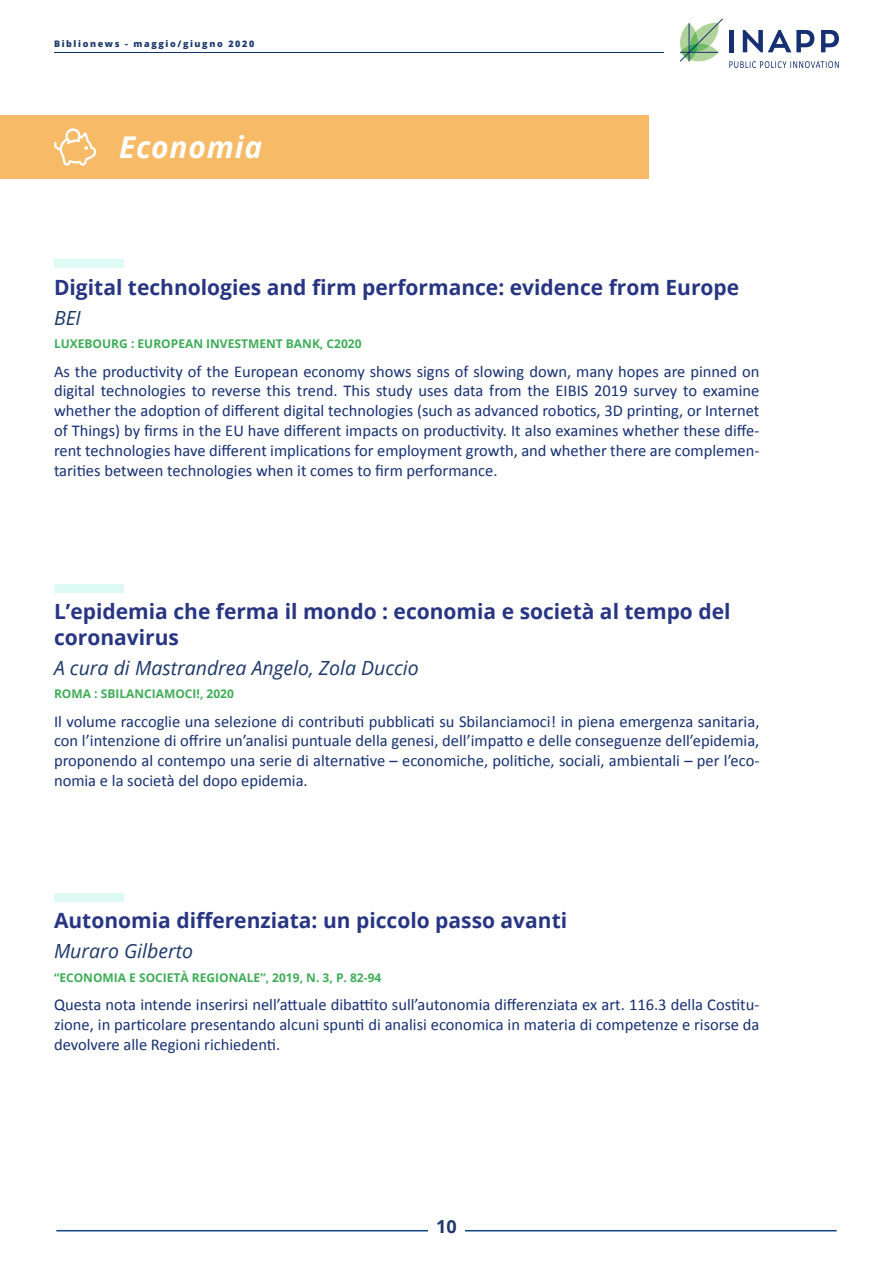
<style>
.page{position:relative;width:893px;height:1263px;background:#fff}
.page>*{position:absolute;margin:0;border:0;box-sizing:border-box;transform-origin:0 0}
.t1{font:italic 700 30px "Open Sans";letter-spacing:.025em;color:#fff}
.t2{font:700 21px/25.2px "Open Sans";color:#283583}
.t3{font:italic 19.5px "Open Sans";color:#1d3869}
.t4{font:700 18px "Open Sans";color:#1d3869}
.t5{font:16.5px/19.8px "Calibri";color:#163072;text-align:justify}
.t6{font:700 12px "Open Sans";color:#3fad58}
.t7{font:800 9px "Open Sans";letter-spacing:.18em;color:#1c396a}
</style>
<div class="page">
<hr style="left:56px;top:1230px;width:372px;height:1px;background:#104583">
<hr style="left:465px;top:1230px;width:372px;height:1px;background:#104583">
<svg style="left:680px;top:18px;width:43px;height:44px"></svg>
<hr style="left:680px;top:52px;width:38px;height:1px;background:#163072">
<hr style="left:689px;top:23px;width:1px;height:38px;background:#163072">
<svg style="left:729px;top:61px;width:110px;height:7px"></svg>
<div style="left:729px;top:30px;width:5px;height:22px;background:#163072"></div>
<svg style="left:821px;top:30px;width:18px;height:22px"></svg>
<svg style="left:743px;top:30px;width:71px;height:22px"></svg>
<hr style="left:54px;top:52px;width:609px;height:1px;background:#163072">
<div style="left:54px;top:259px;width:69px;height:9px;background:#defaf5"></div>
<div style="left:54px;top:584px;width:69px;height:9px;background:#defaf5"></div>
<div style="left:54px;top:893px;width:69px;height:8px;background:#defaf5"></div>
<div style="left:0;top:115px;width:649px;height:64px;background:#f7ba66"></div>
<svg style="left:54px;top:128px;width:42px;height:38px"></svg>
<p class="t7" style="left:54px;top:37px;width:202px">Biblionews - maggio/giugno 2020</p>
<h1 class="t1" style="left:119px;top:126px;width:145px">Economia</h1>
<p class="t2" style="left:54px;top:274px;width:687px">Digital technologies and firm performance: evidence from Europe</p>
<p class="t3" style="left:54px;top:304px;width:28px">BEI</p>
<p class="t6" style="left:54px;top:335px;width:309px">LUXEBOURG : EUROPEAN INVESTMENT BANK, C2020</p>
<p class="t5" style="left:54px;top:361px;width:707px">As the productivity of the European economy shows signs of slowing down, many hopes are pinned on digital technologies to reverse this trend. This study uses data from the EIBIS 2019 survey to examine whether the adoption of different digital technologies (such as advanced robotics, 3D printing, or Internet of Things) by firms in the EU have different impacts on productivity. It also examines whether these diffe&shy;rent technologies have different implications for employment growth, and whether there are complemen&shy;tarities between technologies when it comes to firm performance.</p>
<p class="t2" style="left:54px;top:599px;width:678px">L’epidemia che ferma il mondo : economia e società al tempo del coronavirus</p>
<p class="t3" style="left:54px;top:654px;width:366px">A cura di Mastrandrea Angelo, Zola Duccio</p>
<p class="t6" style="left:54px;top:685px;width:182px">ROMA : SBILANCIAMOCI!, 2020</p>
<p class="t5" style="left:54px;top:711px;width:707px">Il volume raccoglie una selezione di contributi pubblicati su Sbilanciamoci! in piena emergenza sanitaria, con l’intenzione di offrire un’analisi puntuale della genesi, dell’impatto e delle conseguenze dell’epidemia, proponendo al contempo una serie di alternative – economiche, politiche, sociali, ambientali – per l’eco&shy;nomia e la società del dopo epidemia.</p>
<p class="t2" style="left:54px;top:907px;width:515px">Autonomia differenziata: un piccolo passo avanti</p>
<p class="t3" style="left:54px;top:938px;width:140px">Muraro Gilberto</p>
<p class="t6" style="left:54px;top:969px;width:329px">“ECONOMIA E SOCIETÀ REGIONALE”, 2019, N. 3, P. 82-94</p>
<p class="t5" style="left:54px;top:995px;width:707px">Questa nota intende inserirsi nell’attuale dibattito sull’autonomia differenziata ex art. 116.3 della Costitu&shy;zione, in particolare presentando alcuni spunti di analisi economica in materia di competenze e risorse da devolvere alle Regioni richiedenti.</p>
<p class="t4" style="left:436px;top:1214px;width:22px">10</p>
</div>
